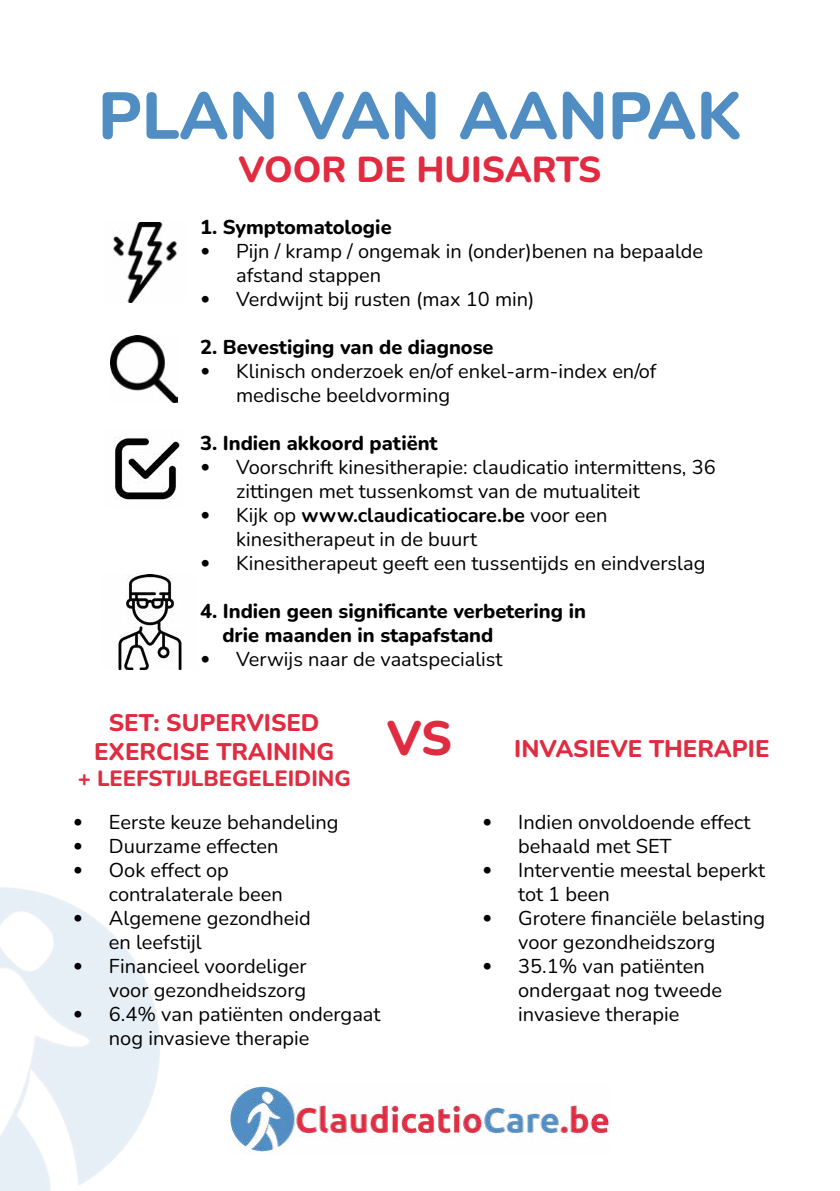
<style>
.page{position:relative;width:840px;height:1191px;background:#fff}
.page>*{position:absolute;margin:0;border:0;box-sizing:border-box;transform-origin:0 0}
.t1{font:800 66px "Nunito";color:#508dc3}
.t2{font:800 48px "Nunito";color:#e12b41}
.t3{font:800 36px "Nunito";color:#e12b41}
.t4{font:800 24px/28.8px "Nunito";color:#e12b41;text-align:center}
.t5{font:800 22px "Nunito";color:#e12b41}
.t6{font:20px/24px "Nunito";color:#000}
.t7{font:800 20px/24px "Nunito";color:#000}
.s1{font-family:"Futura Std";font-weight:500;font-size:18px}
.s2{font-weight:700}
</style>
<div class="page">
<img style="left:230px;top:1086px;width:379px;height:68px">
<img style="left:113px;top:222px;width:65px;height:80px">
<img style="left:111px;top:336px;width:66px;height:66px">
<img style="left:113px;top:437px;width:68px;height:63px">
<img style="left:118px;top:574px;width:64px;height:95px">
<h1 class="t1" style="left:98px;top:69px;width:645px">PLAN VAN AANPAK</h1>
<h3 class="t3" style="left:238px;top:144px;width:364px">VOOR DE HUISARTS</h3>
<p class="t7" style="left:200px;top:214px;width:193px">1. Symptomatologie</p>
<p class="t6" style="left:236px;top:239px;width:468px;text-indent:-36px"><span class="s1">•</span> Pijn / kramp / ongemak in (onder)benen na bepaalde afstand stappen</p>
<p class="t6" style="left:200px;top:287px;width:336px"><span class="s1">•</span> Verdwijnt bij rusten (max 10 min)</p>
<p class="t7" style="left:200px;top:334px;width:295px">2. Bevestiging van de diagnose</p>
<p class="t6" style="left:236px;top:359px;width:421px;text-indent:-36px"><span class="s1">•</span> Klinisch onderzoek en/of enkel-arm-index en/of medische beeldvorming</p>
<p class="t7" style="left:200px;top:430px;width:239px">3. Indien akkoord patiënt</p>
<p class="t6" style="left:236px;top:455px;width:481px;text-indent:-36px"><span class="s1">•</span> Voorschrift kinesitherapie: claudicatio intermittens, 36 zittingen met tussenkomst van de mutualiteit</p>
<p class="t6" style="left:236px;top:503px;width:373px;text-indent:-36px"><span class="s1">•</span> Kijk op <span class="s2">www.claudicatiocare.be</span> voor een kinesitherapeut in de buurt</p>
<p class="t6" style="left:200px;top:551px;width:506px"><span class="s1">•</span> Kinesitherapeut geeft een tussentijds en eindverslag</p>
<p class="t7" style="left:222px;top:598px;width:365px;text-indent:-22px">4. Indien geen significante verbetering in drie maanden in stapafstand</p>
<p class="t6" style="left:200px;top:647px;width:304px"><span class="s1">•</span> Verwijs naar de vaatspecialist</p>
<p class="t4" style="left:94px;top:707px;width:241px">SET: SUPERVISED<br>EXERCISE TRAINING</p>
<p class="t5" style="left:78px;top:762px;width:274px">+ LEEFSTIJLBEGELEIDING</p>
<h2 class="t2" style="left:386px;top:704px;width:66px">VS</h2>
<p class="t6" style="left:73px;top:809px;width:267px"><span class="s1">•</span> Eerste keuze behandeling</p>
<p class="t6" style="left:73px;top:833px;width:207px"><span class="s1">•</span> Duurzame effecten</p>
<p class="t6" style="left:109px;top:857px;width:175px;text-indent:-36px"><span class="s1">•</span> Ook effect op contralaterale been</p>
<p class="t6" style="left:109px;top:905px;width:203px;text-indent:-36px"><span class="s1">•</span> Algemene gezondheid en leefstijl</p>
<p class="t6" style="left:73px;top:953px;width:235px;text-align:right"><span class="s1">•</span> Financieel voordeliger voor gezondheidszorg</p>
<p class="t6" style="left:109px;top:1001px;width:273px;text-indent:-36px"><span class="s1">•</span> 6.4% van patiënten ondergaat nog invasieve therapie</p>
<p class="t4" style="left:514px;top:733px;width:257px">INVASIEVE THERAPIE</p>
<p class="t6" style="left:518px;top:809px;width:233px;text-indent:-36px"><span class="s1">•</span> Indien onvoldoende effect behaald met SET</p>
<p class="t6" style="left:518px;top:857px;width:248px;text-indent:-36px"><span class="s1">•</span> Interventie meestal beperkt tot 1 been</p>
<p class="t6" style="left:518px;top:905px;width:248px;text-indent:-36px"><span class="s1">•</span> Grotere financiële belasting voor gezondheidszorg</p>
<p class="t6" style="left:518px;top:953px;width:205px;text-indent:-36px"><span class="s1">•</span> 35.1% van patiënten ondergaat nog tweede invasieve therapie</p>
</div>
